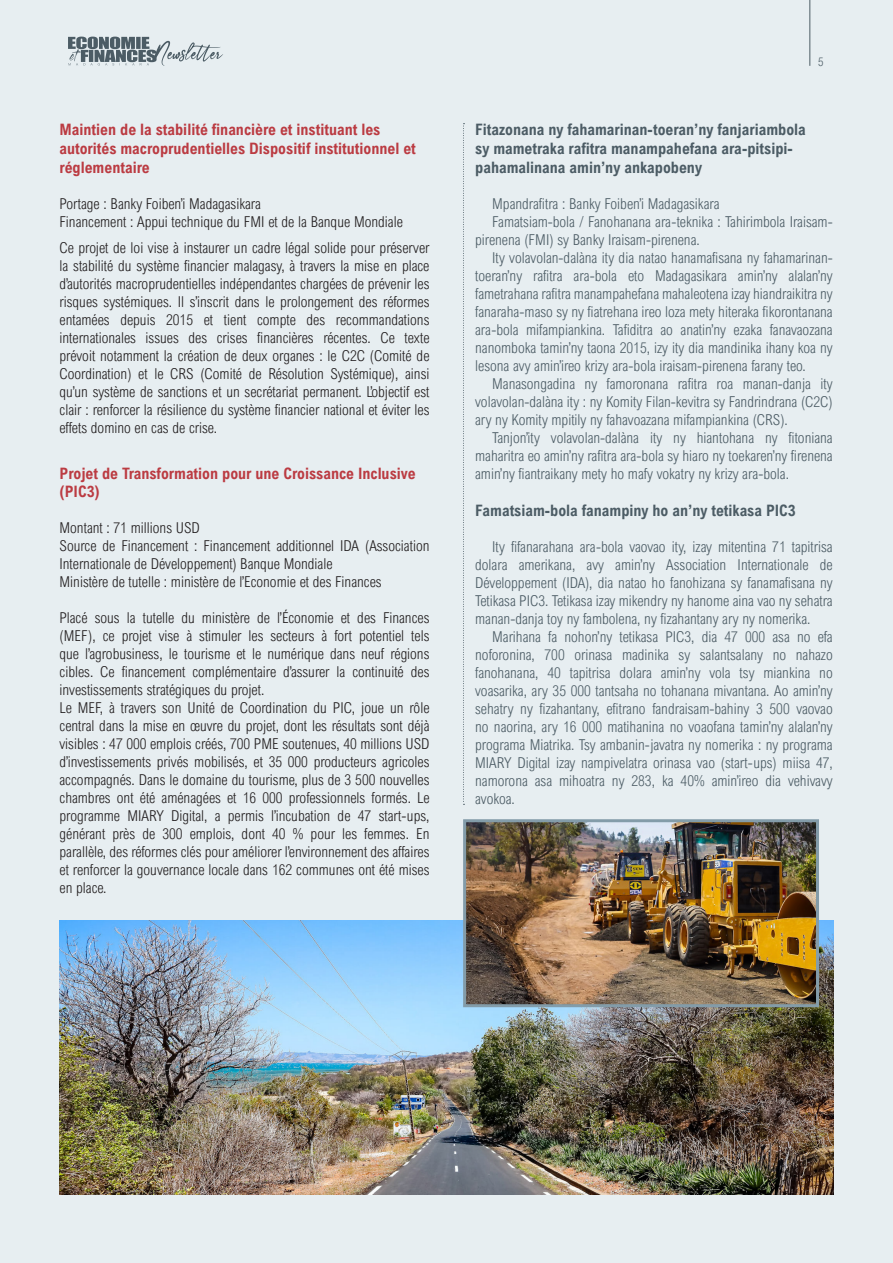
<style>
.page{position:relative;width:893px;height:1263px;background:#e7eef1}
.page>*{position:absolute;margin:0;border:0;box-sizing:border-box;transform-origin:0 0}
.T1{font:700 15.75px/18.9px "Arial Nova Cond";color:#bb3b42}
.T1-2{font:700 15.75px/18.9px "Arial Nova Cond";color:#4c5c65}
.Texte_courant{font:300 15px/18px "Arial Nova Cond";color:#231f20;text-align:justify}
.Texte_courant_VM{font:300 15px/18px "Arial Nova Cond";color:#4c5c65;text-align:justify}
.t1{font:300 12px "Arial Nova Cond";color:#4c5c65}
</style>
<div class="page">
<hr style="left:810px;top:0;width:1px;height:66px;background:#4c5c65">
<svg style="left:68px;top:37px;width:155px;height:29px"></svg>
<svg style="left:463px;top:123px;width:1px;height:682px"></svg>
<img style="left:60px;top:921px;width:773px;height:274px">
<img style="left:467px;top:823px;width:348px;height:180px">
<div style="left:463px;top:819px;width:356px;height:188px;border:3px solid #839ca9"></div>
<p class="T1" style="left:60px;top:119px;width:358px">Maintien de la stabilité financière et instituant les autorités macroprudentielles Dispositif institutionnel et réglementaire</p>
<p class="Texte_courant" style="left:60px;top:194px;width:203px">Portage : Banky Foiben’i Madagasikara</p>
<p class="Texte_courant" style="left:60px;top:212px;width:345px">Financement : Appui technique du FMI et de la Banque Mondiale</p>
<p class="Texte_courant" style="left:60px;top:239px;width:371px">Ce projet de loi vise à instaurer un cadre légal solide pour préserver la stabilité du système financier malagasy, à travers la mise en place d’autorités macroprudentielles indépendantes chargées de prévenir les risques systémiques. Il s’inscrit dans le prolongement des réformes entamées depuis 2015 et tient compte des recommandations internationales issues des crises financières récentes. Ce texte prévoit notamment la création de deux organes : le C2C (Comité de Coordination) et le CRS (Comité de Résolution Systémique), ainsi qu’un système de sanctions et un secrétariat permanent. L’objectif est clair : renforcer la résilience du système financier national et éviter les effets domino en cas de crise.</p>
<p class="T1" style="left:60px;top:463px;width:358px">Projet de Transformation pour une Croissance Inclusive (PIC3)</p>
<p class="Texte_courant" style="left:60px;top:519px;width:142px">Montant : 71 millions USD</p>
<p class="Texte_courant" style="left:60px;top:537px;width:371px">Source de Financement : Financement additionnel IDA (Association<br>Internationale de Développement) Banque Mondiale</p>
<p class="Texte_courant" style="left:60px;top:573px;width:324px">Ministère de tutelle : ministère de l’Economie et des Finances</p>
<p class="Texte_courant" style="left:60px;top:609px;width:371px">Placé sous la tutelle du ministère de l’Économie et des Finances (MEF), ce projet vise à stimuler les secteurs à fort potentiel tels que l’agrobusiness, le tourisme et le numérique dans neuf régions cibles. Ce financement complémentaire d’assurer la continuité des investissements stratégiques du projet.</p>
<p class="Texte_courant" style="left:60px;top:699px;width:371px">Le MEF, à travers son Unité de Coordination du PIC, joue un rôle central dans la mise en œuvre du projet, dont les résultats sont déjà visibles : 47 000 emplois créés, 700 PME soutenues, 40 millions USD d’investissements privés mobilisés, et 35 000 producteurs agricoles accompagnés. Dans le domaine du tourisme, plus de 3 500 nouvelles chambres ont été aménagées et 16 000 professionnels formés. Le programme MIARY Digital, a permis l’incubation de 47 start-ups, générant près de 300 emplois, dont 40 % pour les femmes. En parallèle, des réformes clés pour améliorer l’environnement des affaires et renforcer la gouvernance locale dans 162 communes ont été mises en place.</p>
<p class="t1" style="left:818px;top:54px;width:7px">5</p>
<p class="T1-2" style="left:475px;top:119px;width:332px">Fitazonana ny fahamarinan-toeran’ny fanjariambola sy mametraka rafitra manampahefana ara-pitsipi&shy;pahamalinana amin’ny ankapobeny</p>
<p class="Texte_courant_VM" style="left:492px;top:194px;width:229px">Mpandrafitra : Banky Foiben’i Madagasikara</p>
<p class="Texte_courant_VM" style="left:475px;top:212px;width:359px;text-indent:17px">Famatsiam-bola / Fanohanana ara-teknika : Tahirimbola Iraisam&shy;pirenena (FMI) sy Banky Iraisam-pirenena.</p>
<p class="Texte_courant_VM" style="left:475px;top:248px;width:359px;text-indent:17px">Ity volavolan-dalàna ity dia natao hanamafisana ny fahamarinan&shy;toeran’ny rafitra ara-bola eto Madagasikara amin’ny alalan’ny fametrahana rafitra manampahefana mahaleotena izay hiandraikitra ny fanaraha-maso sy ny fiatrehana ireo loza mety hiteraka fikorontanana ara-bola mifampiankina. Tafiditra ao anatin’ny ezaka fanavaozana nanomboka tamin’ny taona 2015, izy ity dia mandinika ihany koa ny lesona avy amin’ireo krizy ara-bola iraisam-pirenena farany teo.</p>
<p class="Texte_courant_VM" style="left:475px;top:374px;width:359px;text-indent:17px">Manasongadina ny famoronana rafitra roa manan-danja ity volavolan-dalàna ity : ny Komity Filan-kevitra sy Fandrindrana (C2C) ary ny Komity mpitily ny fahavoazana mifampiankina (CRS).</p>
<p class="Texte_courant_VM" style="left:475px;top:428px;width:359px;text-indent:17px">Tanjon’ity volavolan-dalàna ity ny hiantohana ny fitoniana maharitra eo amin’ny rafitra ara-bola sy hiaro ny toekaren’ny firenena amin’ny fiantraikany mety ho mafy vokatry ny krizy ara-bola.</p>
<p class="T1-2" style="left:475px;top:500px;width:322px">Famatsiam-bola fanampiny ho an’ny tetikasa PIC3</p>
<p class="Texte_courant_VM" style="left:475px;top:537px;width:359px;text-indent:17px">Ity fifanarahana ara-bola vaovao ity, izay mitentina 71 tapitrisa dolara amerikana, avy amin’ny Association Internationale de Développement (IDA), dia natao ho fanohizana sy fanamafisana ny Tetikasa PIC3. Tetikasa izay mikendry ny hanome aina vao ny sehatra manan-danja toy ny fambolena, ny fizahantany ary ny nomerika.</p>
<p class="Texte_courant_VM" style="left:475px;top:627px;width:359px;text-indent:17px">Marihana fa nohon’ny tetikasa PIC3, dia 47 000 asa no efa noforonina, 700 orinasa madinika sy salantsalany no nahazo fanohanana, 40 tapitrisa dolara amin’ny vola tsy miankina no voasarika, ary 35 000 tantsaha no tohanana mivantana. Ao amin’ny sehatry ny fizahantany, efitrano fandraisam-bahiny 3 500 vaovao no naorina, ary 16 000 matihanina no voaofana tamin’ny alalan’ny programa Miatrika. Tsy ambanin-javatra ny nomerika : ny programa MIARY Digital izay nampivelatra orinasa vao (start-ups) miisa 47, namorona asa mihoatra ny 283, ka 40% amin’ireo dia vehivavy avokoa.</p>
</div>
